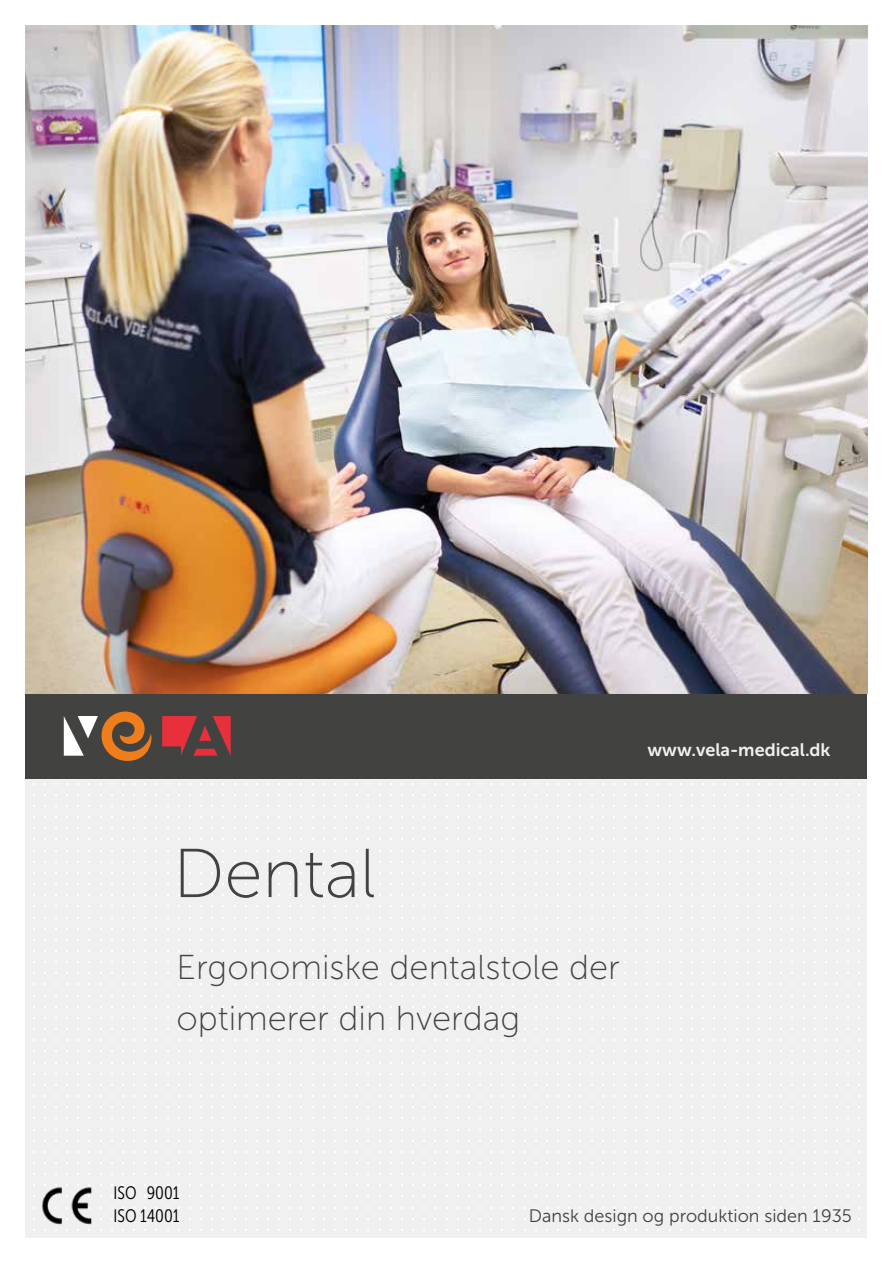
<style>
.page{position:relative;width:893px;height:1263px;background:#fff}
.page>*{position:absolute;margin:0;border:0;box-sizing:border-box;transform-origin:0 0}
.t1{font:69px "Museo Sans 100";color:#424241}
.t2{font:34.5px/50.6px "Museo Sans 100";color:#424241}
.t3{font:18px "Museo Sans 300";color:#424241}
.t4{font:18px "Museo Sans 700";color:#f0f0f0}
.t5{font:18px/22.5px "Museo Sans Cond 300";color:#000}
</style>
<div class="page">
<div style="left:26px;top:778px;width:841px;height:459px;background:#f0f0f0"></div>
<div style="left:26px;top:693px;width:841px;height:85px;background:#424241"></div>
<svg style="left:84px;top:716px;width:14px;height:22px"></svg>
<svg style="left:199px;top:725px;width:12px;height:16px"></svg>
<svg style="left:213px;top:716px;width:18px;height:40px"></svg>
<svg style="left:197px;top:749px;width:21px;height:7px"></svg>
<svg style="left:64px;top:716px;width:20px;height:40px"></svg>
<svg style="left:162px;top:716px;width:35px;height:40px"></svg>
<svg style="left:101px;top:711px;width:51px;height:50px"></svg>
<img style="left:26px;top:26px;width:841px;height:667px">
<img style="left:42px;top:1187px;width:60px;height:38px">
<p class="t4" style="left:647px;top:739px;width:185px">www.vela-medical.dk</p>
<h1 class="t1" style="left:173px;top:837px;width:204px">Dental</h1>
<p class="t2" style="left:176px;top:942px;width:445px">Ergonomiske dentalstole der optimerer din hverdag</p>
<p class="t5" style="left:114px;top:1182px;width:68px">ISO 9001<br>ISO 14001</p>
<p class="t3" style="left:529px;top:1206px;width:325px">Dansk design og produktion siden 1935</p>
</div>
